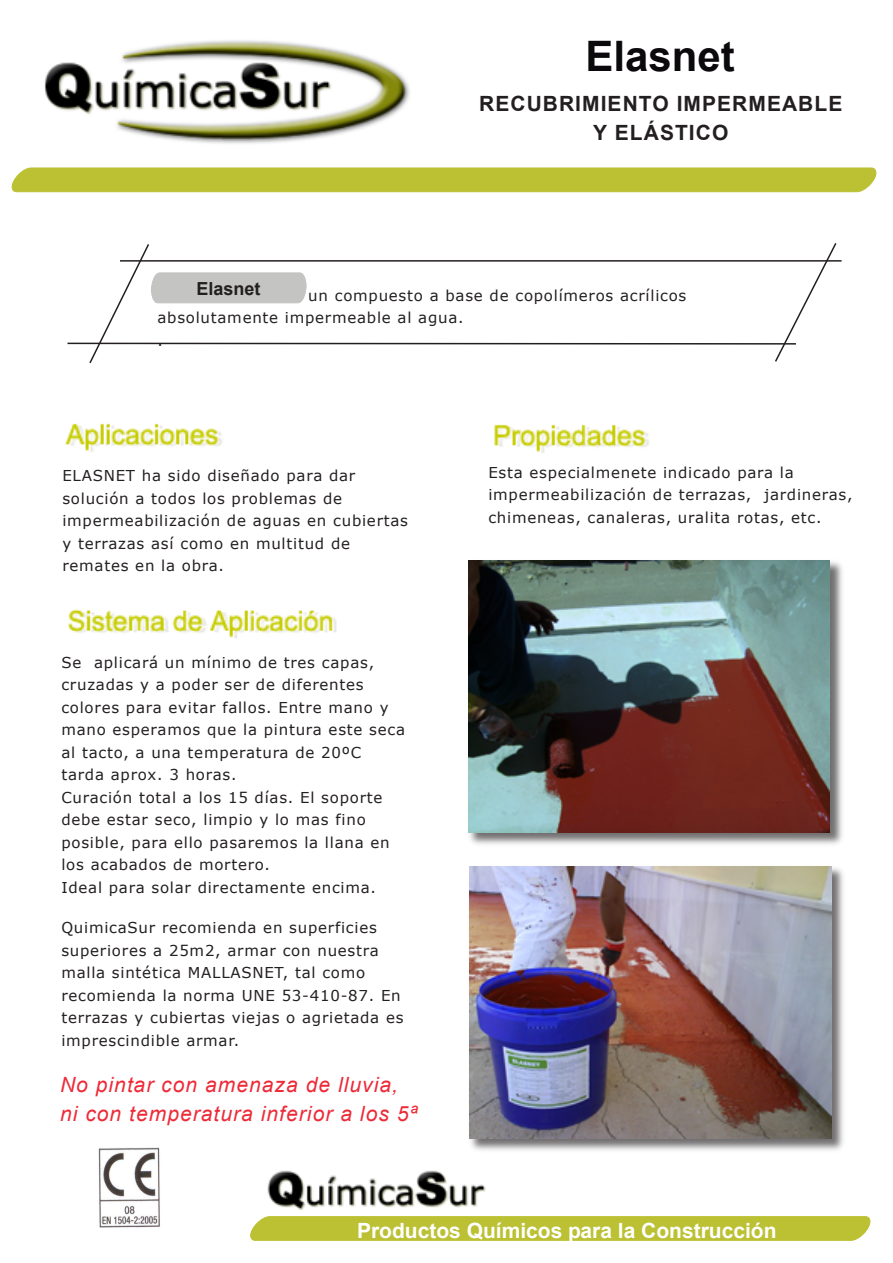
<style>
.page{position:relative;width:893px;height:1263px;background:#fff}
.page>*{position:absolute;margin:0;border:0;box-sizing:border-box;transform-origin:0 0}
.t1{font:700 42px "Arial";color:#0b090c}
.t2{font:italic 21px/28.5px "Arial";letter-spacing:.05em;color:#ed2a38}
.t3{font:700 21px "Arial";color:#fff}
.t4{font:700 21px/28.5px "Arial";letter-spacing:.05em;color:#231f20;text-align:center}
.t5{font:700 18px "Arial";color:#231f20}
.t6{font:15px/22.5px "Verdana";letter-spacing:.05em;color:#231f20}
</style>
<div class="page">
<svg style="left:11px;top:167px;width:866px;height:25px;background:#bdc238"></svg>
<svg style="left:250px;top:1216px;width:621px;height:25px;background:#bcc236"></svg>
<hr style="left:120px;top:260px;width:722px;height:2px;background:#231f20">
<svg style="left:67px;top:243px;width:771px;height:121px"></svg>
<img style="left:67px;top:609px;width:270px;height:29px">
<img style="left:65px;top:423px;width:157px;height:29px">
<img style="left:494px;top:424px;width:155px;height:29px">
<img style="left:267px;top:1170px;width:219px;height:40px">
<img style="left:44px;top:40px;width:366px;height:104px">
<img style="left:468px;top:560px;width:375px;height:285px">
<img style="left:468px;top:561px;width:361px;height:271px">
<img style="left:469px;top:866px;width:375px;height:285px">
<img style="left:470px;top:867px;width:361px;height:271px">
<img style="left:98px;top:1148px;width:62px;height:80px">
<h1 class="t1" style="left:585px;top:29px;width:151px">Elasnet</h1>
<h2 class="t4" style="left:479px;top:90px;width:365px">RECUBRIMIENTO IMPERMEABLE<br>Y ELÁSTICO</h2>
<p class="t5" style="left:196px;top:277px;width:66px">Elasnet</p>
<p class="t6" style="left:158px;top:283px;width:530px;text-indent:126px">es un compuesto a base de copolímeros acrílicos absolutamente impermeable al agua.<br>.</p>
<p class="t6" style="left:62px;top:464px;width:347px">ELASNET ha sido diseñado para dar solución a todos los problemas de impermeabilización de aguas en cubiertas y terrazas así como en multitud de remates en la obra.</p>
<p class="t6" style="left:61px;top:650px;width:345px">Se aplicará un mínimo de tres capas, cruzadas y a poder ser de diferentes colores para evitar fallos. Entre mano y mano esperamos que la pintura este seca al tacto, a una temperatura de 20ºC tarda aprox. 3 horas.<br>Curación total a los 15 días. El soporte debe estar seco, limpio y lo mas fino posible, para ello pasaremos la llana en los acabados de mortero.<br>Ideal para solar directamente encima.</p>
<p class="t6" style="left:61px;top:916px;width:344px">QuimicaSur recomienda en superficies superiores a 25m2, armar con nuestra malla sintética MALLASNET, tal como recomienda la norma UNE 53-410-87. En terrazas y cubiertas viejas o agrietada es imprescindible armar.</p>
<h2 class="t2" style="left:60px;top:1071px;width:359px">No pintar con amenaza de lluvia, ni con temperatura inferior a los 5ª</h2>
<p class="t6" style="left:488px;top:461px;width:366px">Esta especialmenete indicado para la impermeabilización de terrazas, jardineras, chimeneas, canaleras, uralita rotas, etc.</p>
<h2 class="t3" style="left:357px;top:1216px;width:421px">Productos Químicos para la Construcción</h2>
</div>
